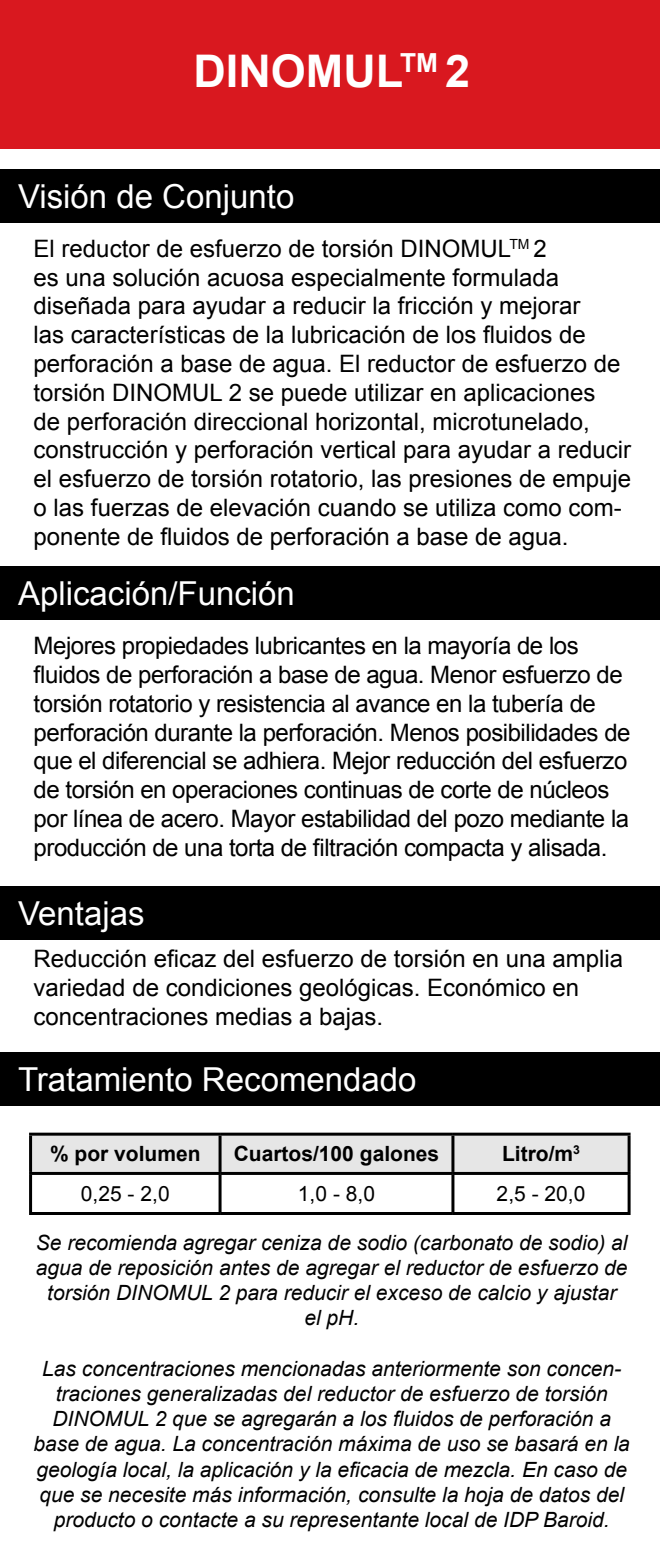
<style>
.page{position:relative;width:660px;height:1560px;background:#fff}
.page>*{position:absolute;margin:0;border:0;box-sizing:border-box;transform-origin:0 0}
.t1{font:700 45px "Arial";color:#fff}
.t2{font:33px "Arial";color:#fff}
.t3{font:24px/28.8px "Arial";color:#000}
.t4{font:24px/28.8px "Arial";letter-spacing:-.02em;color:#000}
.t5{font:italic 21px/25.2px "Arial";color:#000;text-align:center}
.t6{font:700 21px "Arial";color:#000}
.t7{font:21px "Arial";color:#000}
</style>
<div class="page">
<div style="left:0;top:0;width:660px;height:148px;background:#d9181f"></div>
<div style="left:0;top:169px;width:660px;height:53px;background:#000"></div>
<div style="left:0;top:567px;width:660px;height:53px;background:#000"></div>
<div style="left:0;top:886px;width:660px;height:53px;background:#000"></div>
<div style="left:0;top:1052px;width:660px;height:53px;background:#000"></div>
<div style="left:32px;top:1136px;width:596px;height:36px;background:#e6e6e6"></div>
<hr style="left:29px;top:1133px;width:191px;height:3px;background:#000">
<hr style="left:29px;top:1136px;width:3px;height:36px;background:#000">
<hr style="left:220px;top:1133px;width:233px;height:3px;background:#000">
<hr style="left:219px;top:1136px;width:3px;height:36px;background:#000">
<hr style="left:453px;top:1133px;width:178px;height:3px;background:#000">
<hr style="left:451px;top:1136px;width:3px;height:36px;background:#000">
<hr style="left:628px;top:1136px;width:3px;height:36px;background:#000">
<hr style="left:29px;top:1172px;width:191px;height:3px;background:#000">
<hr style="left:29px;top:1175px;width:3px;height:37px;background:#000">
<hr style="left:220px;top:1172px;width:233px;height:3px;background:#000">
<hr style="left:219px;top:1175px;width:3px;height:37px;background:#000">
<hr style="left:453px;top:1172px;width:178px;height:3px;background:#000">
<hr style="left:451px;top:1175px;width:3px;height:37px;background:#000">
<hr style="left:628px;top:1175px;width:3px;height:37px;background:#000">
<hr style="left:29px;top:1212px;width:191px;height:3px;background:#000">
<hr style="left:220px;top:1212px;width:233px;height:3px;background:#000">
<hr style="left:453px;top:1212px;width:178px;height:3px;background:#000">
<h1 class="t1" style="left:193px;top:41px;width:278px">DINOMUL<sup>TM</sup> 2</h1>
<h2 class="t2" style="left:18px;top:174px;width:278px">Visión de Conjunto</h2>
<p class="t3" style="left:34px;top:234px;width:599px">El reductor de esfuerzo de torsión DINOMUL<sup>TM</sup> 2<br>es una solución acuosa especialmente formulada diseñada para ayudar a reducir la fricción y mejorar<br>las características de la lubricación de los fluidos de perforación a base de agua. El reductor de esfuerzo de torsión DINOMUL 2 se puede utilizar en aplicaciones<br>de perforación direccional horizontal, microtunelado, construcción y perforación vertical para ayudar a reducir el esfuerzo de torsión rotatorio, las presiones de empuje o las fuerzas de elevación cuando se utiliza como com&shy;ponente de fluidos de perforación a base de agua.</p>
<h2 class="t2" style="left:18px;top:572px;width:278px">Aplicación/Función</h2>
<p class="t4" style="left:34px;top:632px;width:598px">Mejores propiedades lubricantes en la mayoría de los fluidos de perforación a base de agua. Menor esfuerzo de torsión rotatorio y resistencia al avance en la tubería de perforación durante la perforación. Menos posibilidades de que el diferencial se adhiera. Mejor reducción del esfuerzo de torsión en operaciones continuas de corte de núcleos por línea de acero. Mayor estabilidad del pozo mediante la producción de una torta de filtración compacta y alisada.</p>
<h2 class="t2" style="left:18px;top:891px;width:128px">Ventajas</h2>
<p class="t3" style="left:34px;top:945px;width:591px">Reducción eficaz del esfuerzo de torsión en una amplia variedad de condiciones geológicas. Económico en concentraciones medias a bajas.</p>
<h2 class="t2" style="left:18px;top:1058px;width:400px">Tratamiento Recomendado</h2>
<p class="t6" style="left:50px;top:1140px;width:152px">% por volumen</p>
<p class="t6" style="left:234px;top:1140px;width:207px">Cuartos/100 galones</p>
<p class="t6" style="left:502px;top:1140px;width:79px">Litro/m<sup>3</sup></p>
<p class="t7" style="left:81px;top:1180px;width:90px">0,25 - 2,0</p>
<p class="t7" style="left:298px;top:1180px;width:79px">1,0 - 8,0</p>
<p class="t7" style="left:497px;top:1180px;width:90px">2,5 - 20,0</p>
<p class="t5" style="left:36px;top:1230px;width:593px">Se recomienda agregar ceniza de sodio (carbonato de sodio) al agua de reposición antes de agregar el reductor de esfuerzo de torsión DINOMUL 2 para reducir el exceso de calcio y ajustar<br>el pH.</p>
<p class="t5" style="left:34px;top:1356px;width:598px">Las concentraciones mencionadas anteriormente son concen&shy;traciones generalizadas del reductor de esfuerzo de torsión DINOMUL 2 que se agregarán a los fluidos de perforación a base de agua. La concentración máxima de uso se basará en la geología local, la aplicación y la eficacia de mezcla. En caso de que se necesite más información, consulte la hoja de datos del producto o contacte a su representante local de IDP Baroid.</p>
</div>
